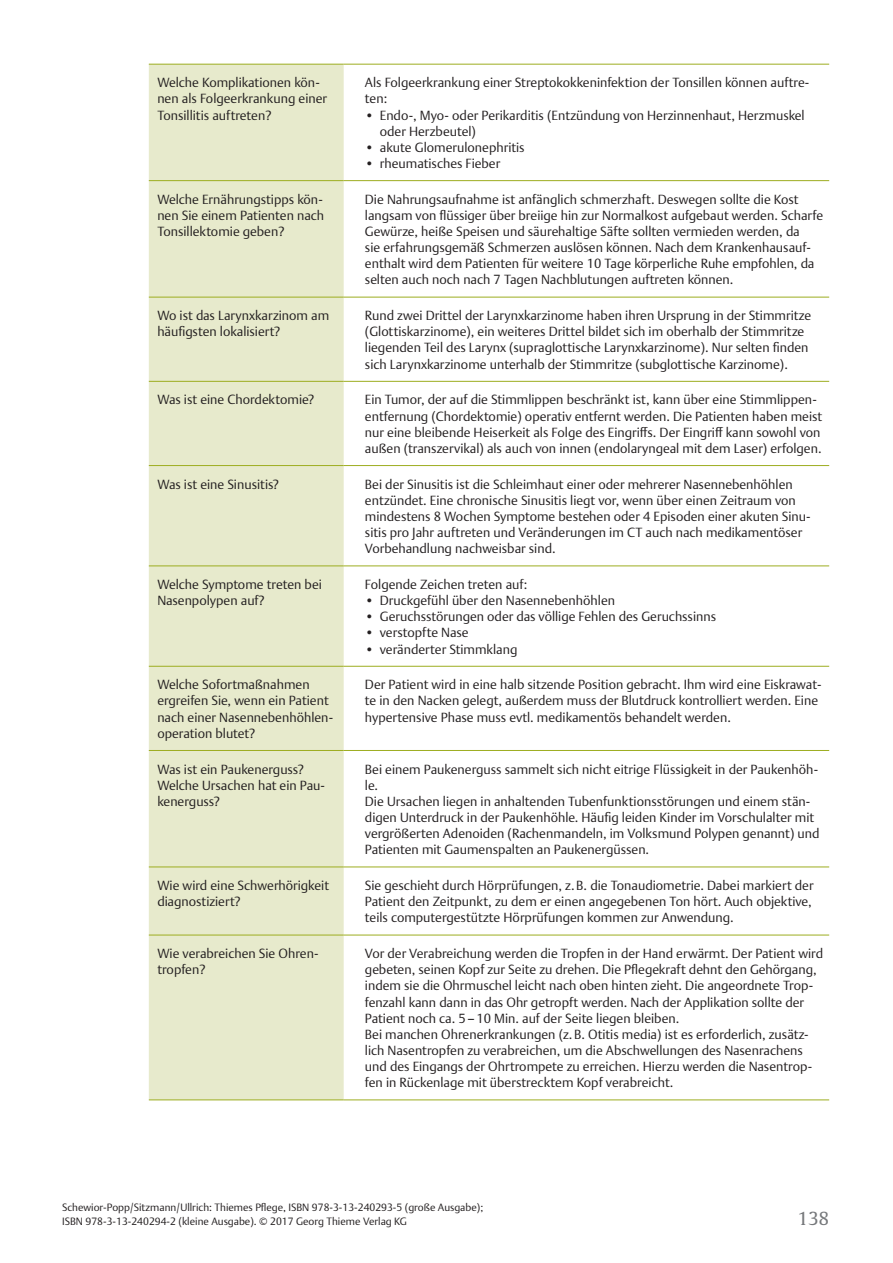
<style>
.page{position:relative;width:893px;height:1263px;background:#fff}
.page>*{position:absolute;margin:0;border:0;box-sizing:border-box;transform-origin:0 0}
.t1{font:18px "Thieme Gulliver 2011";color:#76787b}
.Tab_Körper{font:300 13.2px/16.2px "Thieme Argo 2011";color:#231f20}
.t2{font:300 10.5px/13.5px "Thieme Argo 2011";color:#231f20}
</style>
<div class="page">
<div style="left:149px;top:65px;width:195px;height:1034px;background:#e7eacc"></div>
<hr style="left:149px;top:64px;width:195px;height:1px;background:#9dad20">
<hr style="left:344px;top:64px;width:485px;height:1px;background:#9dad20">
<hr style="left:149px;top:180px;width:195px;height:1px;background:#9dad20">
<hr style="left:344px;top:180px;width:485px;height:1px;background:#9dad20">
<hr style="left:149px;top:297px;width:195px;height:1px;background:#9dad20">
<hr style="left:344px;top:297px;width:485px;height:1px;background:#9dad20">
<hr style="left:149px;top:381px;width:195px;height:1px;background:#9dad20">
<hr style="left:344px;top:381px;width:485px;height:1px;background:#9dad20">
<hr style="left:149px;top:465px;width:195px;height:1px;background:#9dad20">
<hr style="left:344px;top:465px;width:485px;height:1px;background:#9dad20">
<hr style="left:149px;top:565px;width:195px;height:1px;background:#9dad20">
<hr style="left:344px;top:565px;width:485px;height:1px;background:#9dad20">
<hr style="left:149px;top:666px;width:195px;height:1px;background:#9dad20">
<hr style="left:344px;top:666px;width:485px;height:1px;background:#9dad20">
<hr style="left:149px;top:750px;width:195px;height:1px;background:#9dad20">
<hr style="left:344px;top:750px;width:485px;height:1px;background:#9dad20">
<hr style="left:149px;top:866px;width:195px;height:1px;background:#9dad20">
<hr style="left:344px;top:866px;width:485px;height:1px;background:#9dad20">
<hr style="left:149px;top:935px;width:195px;height:1px;background:#9dad20">
<hr style="left:344px;top:935px;width:485px;height:1px;background:#9dad20">
<hr style="left:149px;top:1099px;width:195px;height:1px;background:#9dad20">
<hr style="left:344px;top:1099px;width:485px;height:1px;background:#9dad20">
<p class="Tab_Körper" style="left:157px;top:74px;width:171px">Welche Komplikationen kön&shy;nen als Folgeerkrankung einer<br>Tonsillitis auftreten?</p>
<p class="Tab_Körper" style="left:365px;top:74px;width:446px">Als Folgeerkrankung einer Streptokokkeninfektion der Tonsillen können auftre&shy;ten:</p>
<p class="Tab_Körper" style="left:380px;top:106px;width:426px;text-indent:-15px">• Endo-, Myo- oder Perikarditis (Entzündung von Herzinnenhaut, Herzmuskel oder Herzbeutel)</p>
<p class="Tab_Körper" style="left:365px;top:139px;width:161px">• akute Glomerulonephritis</p>
<p class="Tab_Körper" style="left:365px;top:155px;width:137px">• rheumatisches Fieber</p>
<p class="Tab_Körper" style="left:157px;top:191px;width:168px;text-align:justify">Welche Ernährungstipps kön&shy;nen Sie einem Patienten nach Tonsillektomie geben?</p>
<p class="Tab_Körper" style="left:365px;top:191px;width:460px">Die Nahrungsaufnahme ist anfänglich schmerzhaft. Deswegen sollte die Kost langsam von flüssiger über breiige hin zur Normalkost aufgebaut werden. Scharfe Gewürze, heiße Speisen und säurehaltige Säfte sollten vermieden werden, da<br>sie erfahrungsgemäß Schmerzen auslösen können. Nach dem Krankenhausauf&shy;enthalt wird dem Patienten für weitere 10 Tage körperliche Ruhe empfohlen, da selten auch noch nach 7 Tagen Nachblutungen auftreten können.</p>
<p class="Tab_Körper" style="left:157px;top:307px;width:173px">Wo ist das Larynxkarzinom am häufigsten lokalisiert?</p>
<p class="Tab_Körper" style="left:365px;top:307px;width:448px">Rund zwei Drittel der Larynxkarzinome haben ihren Ursprung in der Stimmritze (Glottiskarzinome), ein weiteres Drittel bildet sich im oberhalb der Stimmritze liegenden Teil des Larynx (supraglottische Larynxkarzinome). Nur selten finden sich Larynxkarzinome unterhalb der Stimmritze (subglottische Karzinome).</p>
<p class="Tab_Körper" style="left:157px;top:391px;width:159px">Was ist eine Chordektomie?</p>
<p class="Tab_Körper" style="left:365px;top:391px;width:459px">Ein Tumor, der auf die Stimmlippen beschränkt ist, kann über eine Stimmlippen&shy;entfernung (Chordektomie) operativ entfernt werden. Die Patienten haben meist nur eine bleibende Heiserkeit als Folge des Eingriffs. Der Eingriff kann sowohl von außen (transzervikal) als auch von innen (endolaryngeal mit dem Laser) erfolgen.</p>
<p class="Tab_Körper" style="left:157px;top:476px;width:123px">Was ist eine Sinusitis?</p>
<p class="Tab_Körper" style="left:365px;top:476px;width:447px">Bei der Sinusitis ist die Schleimhaut einer oder mehrerer Nasennebenhöhlen entzündet. Eine chronische Sinusitis liegt vor, wenn über einen Zeitraum von mindestens 8 Wochen Symptome bestehen oder 4 Episoden einer akuten Sinu&shy;sitis pro Jahr auftreten und Veränderungen im CT auch nach medikamentöser Vorbehandlung nachweisbar sind.</p>
<p class="Tab_Körper" style="left:157px;top:576px;width:166px">Welche Symptome treten bei<br>Nasenpolypen auf?</p>
<p class="Tab_Körper" style="left:365px;top:576px;width:164px">Folgende Zeichen treten auf:</p>
<p class="Tab_Körper" style="left:365px;top:592px;width:252px">• Druckgefühl über den Nasennebenhöhlen</p>
<p class="Tab_Körper" style="left:365px;top:608px;width:353px">• Geruchsstörungen oder das völlige Fehlen des Geruchssinns</p>
<p class="Tab_Körper" style="left:365px;top:624px;width:105px">• verstopfte Nase</p>
<p class="Tab_Körper" style="left:365px;top:640px;width:154px">• veränderter Stimmklang</p>
<p class="Tab_Körper" style="left:157px;top:676px;width:177px">Welche Sofortmaßnahmen ergreifen Sie, wenn ein Patient nach einer Nasennebenhöhlen&shy;operation blutet?</p>
<p class="Tab_Körper" style="left:365px;top:676px;width:458px">Der Patient wird in eine halb sitzende Position gebracht. Ihm wird eine Eiskrawat&shy;te in den Nacken gelegt, außerdem muss der Blutdruck kontrolliert werden. Eine hypertensive Phase muss evtl. medikamentös behandelt werden.</p>
<p class="Tab_Körper" style="left:157px;top:760px;width:169px">Was ist ein Paukenerguss?<br>Welche Ursachen hat ein Pau&shy;kenerguss?</p>
<p class="Tab_Körper" style="left:365px;top:760px;width:455px">Bei einem Paukenerguss sammelt sich nicht eitrige Flüssigkeit in der Paukenhöh&shy;le.</p>
<p class="Tab_Körper" style="left:365px;top:793px;width:456px">Die Ursachen liegen in anhaltenden Tubenfunktionsstörungen und einem stän&shy;digen Unterdruck in der Paukenhöhle. Häufig leiden Kinder im Vorschulalter mit vergrößerten Adenoiden (Rachenmandeln, im Volksmund Polypen genannt) und Patienten mit Gaumenspalten an Paukenergüssen.</p>
<p class="Tab_Körper" style="left:157px;top:877px;width:173px">Wie wird eine Schwerhörigkeit diagnostiziert?</p>
<p class="Tab_Körper" style="left:365px;top:877px;width:450px">Sie geschieht durch Hörprüfungen, z.B. die Tonaudiometrie. Dabei markiert der<br>Patient den Zeitpunkt, zu dem er einen angegebenen Ton hört. Auch objektive, teils computergestützte Hörprüfungen kommen zur Anwendung.</p>
<p class="Tab_Körper" style="left:157px;top:945px;width:163px">Wie verabreichen Sie Ohren&shy;tropfen?</p>
<p class="Tab_Körper" style="left:365px;top:945px;width:460px">Vor der Verabreichung werden die Tropfen in der Hand erwärmt. Der Patient wird gebeten, seinen Kopf zur Seite zu drehen. Die Pflegekraft dehnt den Gehörgang, indem sie die Ohrmuschel leicht nach oben hinten zieht. Die angeordnete Trop&shy;fenzahl kann dann in das Ohr getropft werden. Nach der Applikation sollte der Patient noch ca. 5–10 Min. auf der Seite liegen bleiben.</p>
<p class="Tab_Körper" style="left:365px;top:1026px;width:449px">Bei manchen Ohrenerkrankungen (z.B. Otitis media) ist es erforderlich, zusätz&shy;lich Nasentropfen zu verabreichen, um die Abschwellungen des Nasenrachens und des Eingangs der Ohrtrompete zu erreichen. Hierzu werden die Nasentrop&shy;fen in Rückenlage mit überstrecktem Kopf verabreicht.</p>
<p class="t2" style="left:62px;top:1200px;width:423px">Schewior-Popp/Sitzmann/Ullrich: Thiemes Pflege, ISBN 978-3-13-240293-5 (große Ausgabe);<br>ISBN 978-3-13-240294-2 (kleine Ausgabe). © 2017 Georg Thieme Verlag KG</p>
<p class="t1" style="left:798px;top:1205px;width:33px">138</p>
</div>
